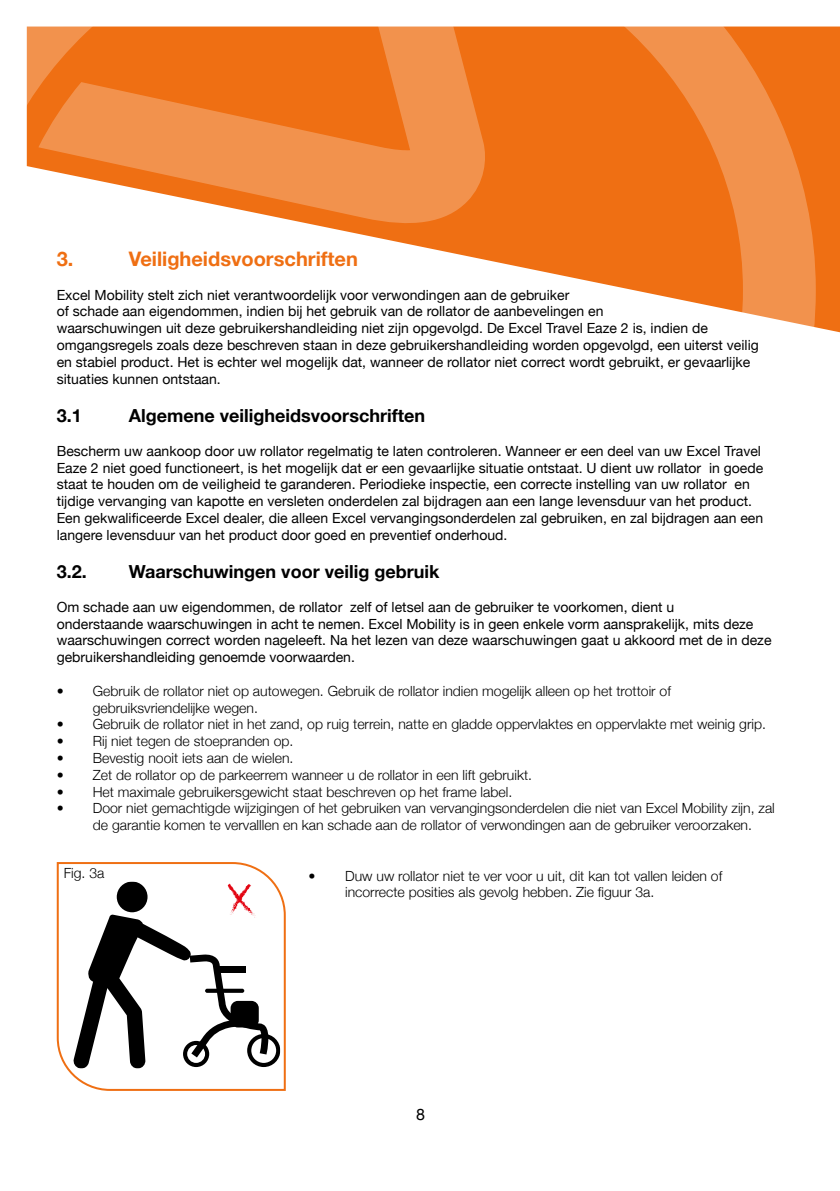
<style>
.page{position:relative;width:840px;height:1191px;background:#fff}
.page>*{position:absolute;margin:0;border:0;box-sizing:border-box;transform-origin:0 0}
.t1{font:700 20px "Helvetica Neue";color:#ef6f13}
.t2{font:700 18px "Helvetica Neue";color:#000}
.t3{font:16px "Helvetica Neue";color:#000}
.t4{font:14px/16.8px "Helvetica Neue";color:#000}
.t5{font:300 14px/16.8px "Helvetica Neue";color:#000}
</style>
<div class="page">
<svg style="left:26px;top:26px;width:813px;height:306px"></svg>
<svg style="left:56px;top:862px;width:230px;height:229px"></svg>
<h1 class="t1" style="left:57px;top:243px;width:18px">3.</h1>
<h1 class="t1" style="left:129px;top:243px;width:230px">Veiligheidsvoorschriften</h1>
<p class="t4" style="left:57px;top:287px;width:703px">Excel Mobility stelt zich niet verantwoordelijk voor verwondingen aan de gebruiker<br>of schade aan eigendommen, indien bij het gebruik van de rollator de aanbevelingen en<br>waarschuwingen uit deze gebruikershandleiding niet zijn opgevolgd. De Excel Travel Eaze 2 is, indien de omgangsregels zoals deze beschreven staan in deze gebruikershandleiding worden opgevolgd, een uiterst veilig en stabiel product. Het is echter wel mogelijk dat, wanneer de rollator niet correct wordt gebruikt, er gevaarlijke situaties kunnen ontstaan.</p>
<p class="t2" style="left:57px;top:401px;width:27px">3.1</p>
<p class="t2" style="left:129px;top:401px;width:297px">Algemene veiligheidsvoorschriften</p>
<p class="t4" style="left:57px;top:443px;width:707px">Bescherm uw aankoop door uw rollator regelmatig te laten controleren. Wanneer er een deel van uw Excel Travel Eaze 2 niet goed functioneert, is het mogelijk dat er een gevaarlijke situatie ontstaat. U dient uw rollator in goede staat te houden om de veiligheid te garanderen. Periodieke inspectie, een correcte instelling van uw rollator en tijdige vervanging van kapotte en versleten onderdelen zal bijdragen aan een lange levensduur van het product.<br>Een gekwalificeerde Excel dealer, die alleen Excel vervangingsonderdelen zal gebruiken, en zal bijdragen aan een langere levensduur van het product door goed en preventief onderhoud.</p>
<p class="t2" style="left:57px;top:557px;width:32px">3.2.</p>
<p class="t2" style="left:129px;top:557px;width:312px">Waarschuwingen voor veilig gebruik</p>
<p class="t4" style="left:57px;top:599px;width:716px">Om schade aan uw eigendommen, de rollator zelf of letsel aan de gebruiker te voorkomen, dient u<br>onderstaande waarschuwingen in acht te nemen. Excel Mobility is in geen enkele vorm aansprakelijk, mits deze waarschuwingen correct worden nageleeft. Na het lezen van deze waarschuwingen gaat u akkoord met de in deze gebruikershandleiding genoemde voorwaarden.</p>
<p class="t5" style="left:93px;top:681px;width:579px;text-indent:-36px">• Gebruik de rollator niet op autowegen. Gebruik de rollator indien mogelijk alleen op het trottoir of gebruiksvriendelijke wegen.</p>
<p class="t5" style="left:57px;top:715px;width:710px">• Gebruik de rollator niet in het zand, op ruig terrein, natte en gladde oppervlaktes en oppervlakte met weinig grip.</p>
<p class="t5" style="left:57px;top:732px;width:238px">• Rij niet tegen de stoepranden op.</p>
<p class="t5" style="left:57px;top:748px;width:238px">• Bevestig nooit iets aan de wielen.</p>
<p class="t5" style="left:57px;top:765px;width:476px">• Zet de rollator op de parkeerrem wanneer u de rollator in een lift gebruikt.</p>
<p class="t5" style="left:57px;top:782px;width:457px">• Het maximale gebruikersgewicht staat beschreven op het frame label.</p>
<p class="t5" style="left:93px;top:799px;width:683px;text-indent:-36px">• Door niet gemachtigde wijzigingen of het gebruiken van vervangingsonderdelen die niet van Excel Mobility zijn, zal de garantie komen te vervalllen en kan schade aan de rollator of verwondingen aan de gebruiker veroorzaken.</p>
<p class="t5" style="left:345px;top:866px;width:378px;text-indent:-37px">• Duw uw rollator niet te ver voor u uit, dit kan tot vallen leiden of incorrecte posities als gevolg hebben. Zie figuur 3a.</p>
<p class="t5" style="left:64px;top:864px;width:42px">Fig. 3a</p>
<p class="t3" style="left:416px;top:1102px;width:10px">8</p>
</div>
